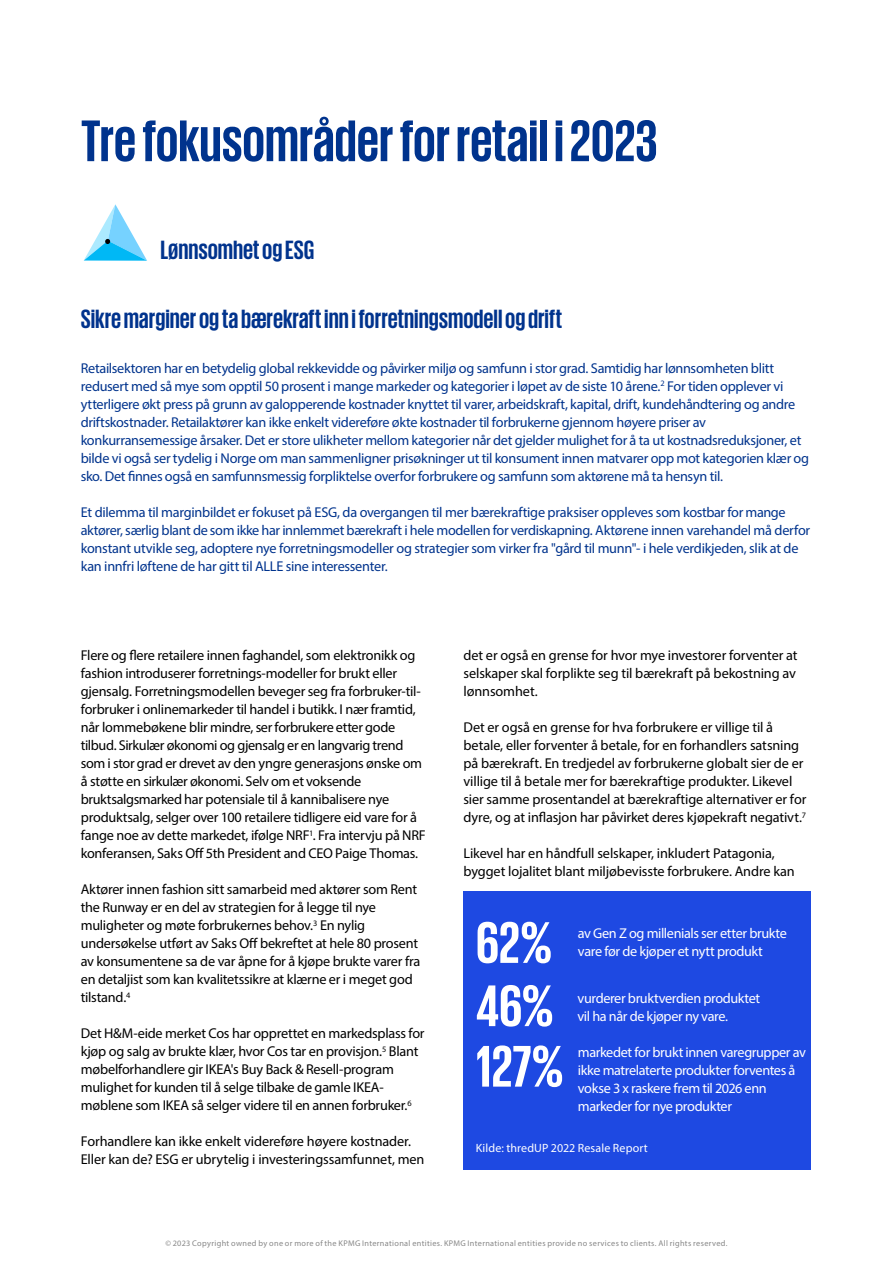
<style>
.page{position:relative;width:893px;height:1263px;background:#fff}
.page>*{position:absolute;margin:0;border:0;box-sizing:border-box;transform-origin:0 0}
.t1{font:700 60px "KPMG";color:#00338d}
.t2{font:700 60px/61.8px "KPMG";letter-spacing:-.005em;color:#fff}
.t3{font:700 27px "KPMG";color:#00338d}
.t4{font:14.25px/18px "Myriad Pro";letter-spacing:-.015em;color:#000}
.t5{font:14.25px/18px "Myriad Pro";letter-spacing:-.02em;color:#00338d}
.t6{font:14.25px/18px "Myriad Pro";letter-spacing:-.025em;color:#fff}
.t7{font:12px "Myriad Pro";letter-spacing:.01em;color:#fff}
.t8{font:8.25px "Myriad Pro";letter-spacing:.04em;color:#878787}
</style>
<div class="page">
<div style="left:464px;top:891px;width:347px;height:279px;background:#1e49e2"></div>
<svg style="left:84px;top:204px;width:63px;height:57px"></svg>
<h1 class="t1" style="left:81px;top:111px;width:578px">Tre fokusområder for retail i 2023</h1>
<h2 class="t3" style="left:161px;top:237px;width:155px">Lønnsomhet og ESG</h2>
<h2 class="t3" style="left:81px;top:306px;width:483px">Sikre marginer og ta bærekraft inn i forretningsmodell og drift</h2>
<p class="t5" style="left:81px;top:359px;width:730px">Retailsektoren har en betydelig global rekkevidde og påvirker miljø og samfunn i stor grad. Samtidig har lønnsomheten blitt redusert med så mye som opptil 50 prosent i mange markeder og kategorier i løpet av de siste 10 årene.<sup>2</sup> For tiden opplever vi ytterligere økt press på grunn av galopperende kostnader knyttet til varer, arbeidskraft, kapital, drift, kundehåndtering og andre driftskostnader. Retailaktører kan ikke enkelt videreføre økte kostnader til forbrukerne gjennom høyere priser av konkurransemessige årsaker. Det er store ulikheter mellom kategorier når det gjelder mulighet for å ta ut kostnadsreduksjoner, et bilde vi også ser tydelig i Norge om man sammenligner prisøkninger ut til konsument innen matvarer opp mot kategorien klær og sko. Det finnes også en samfunnsmessig forpliktelse overfor forbrukere og samfunn som aktørene må ta hensyn til.</p>
<p class="t5" style="left:81px;top:503px;width:731px">Et dilemma til marginbildet er fokuset på ESG, da overgangen til mer bærekraftige praksiser oppleves som kostbar for mange aktører, særlig blant de som ikke har innlemmet bærekraft i hele modellen for verdiskapning. Aktørene innen varehandel må derfor konstant utvikle seg, adoptere nye forretningsmodeller og strategier som virker fra "gård til munn"- i hele verdikjeden, slik at de kan innfri løftene de har gitt til ALLE sine interessenter.</p>
<p class="t4" style="left:81px;top:646px;width:347px">Flere og flere retailere innen faghandel, som elektronikk og fashion introduserer forretnings-modeller for brukt eller gjensalg. Forretningsmodellen beveger seg fra forbruker-til&shy;forbruker i onlinemarkeder til handel i butikk. I nær framtid, når lommebøkene blir mindre, ser forbrukere etter gode tilbud. Sirkulær økonomi og gjensalg er en langvarig trend som i stor grad er drevet av den yngre generasjons ønske om å støtte en sirkulær økonomi. Selv om et voksende bruktsalgsmarked har potensiale til å kannibalisere nye produktsalg, selger over 100 retailere tidligere eid vare for å fange noe av dette markedet, ifølge NRF<sup>1</sup>. Fra intervju på NRF konferansen, Saks Off 5th President and CEO Paige Thomas.</p>
<p class="t4" style="left:81px;top:880px;width:341px">Aktører innen fashion sitt samarbeid med aktører som Rent the Runway er en del av strategien for å legge til nye muligheter og møte forbrukernes behov.<sup>3</sup> En nylig undersøkelse utført av Saks Off bekreftet at hele 80 prosent av konsumentene sa de var åpne for å kjøpe brukte varer fra en detaljist som kan kvalitetssikre at klærne er i meget god tilstand.<sup>4</sup></p>
<p class="t4" style="left:81px;top:1024px;width:345px">Det H&amp;M-eide merket Cos har opprettet en markedsplass for kjøp og salg av brukte klær, hvor Cos tar en provisjon.<sup>5</sup> Blant møbelforhandlere gir IKEA's Buy Back &amp; Resell-program mulighet for kunden til å selge tilbake de gamle IKEA&shy;møblene som IKEA så selger videre til en annen forbruker.<sup>6</sup></p>
<p class="t4" style="left:81px;top:1132px;width:345px">Forhandlere kan ikke enkelt videreføre høyere kostnader.<br>Eller kan de? ESG er ubrytelig i investeringssamfunnet, men</p>
<p class="t4" style="left:463px;top:646px;width:335px;text-align:justify">det er også en grense for hvor mye investorer forventer at selskaper skal forplikte seg til bærekraft på bekostning av lønnsomhet.</p>
<p class="t4" style="left:463px;top:718px;width:344px">Det er også en grense for hva forbrukere er villige til å betale, eller forventer å betale, for en forhandlers satsning på bærekraft. En tredjedel av forbrukerne globalt sier de er villige til å betale mer for bærekraftige produkter. Likevel sier samme prosentandel at bærekraftige alternativer er for dyre, og at inflasjon har påvirket deres kjøpekraft negativt.<sup>7</sup></p>
<p class="t4" style="left:463px;top:844px;width:333px">Likevel har en håndfull selskaper, inkludert Patagonia, bygget lojalitet blant miljøbevisste forbrukere. Andre kan</p>
<h1 class="t2" style="left:476px;top:910px;width:89px">62%<br>46%<br>127%</h1>
<p class="t6" style="left:578px;top:924px;width:210px">av Gen Z og millenials ser etter brukte vare før de kjøper et nytt produkt</p>
<p class="t6" style="left:577px;top:989px;width:184px">vurderer bruktverdien produktet vil ha når de kjøper ny vare.</p>
<p class="t6" style="left:578px;top:1043px;width:229px">markedet for brukt innen varegrupper av ikke matrelaterte produkter forventes å vokse 3 x raskere frem til 2026 enn markeder for nye produkter</p>
<p class="t7" style="left:476px;top:1141px;width:173px">Kilde: thredUP 2022 Resale Report</p>
<p class="t8" style="left:165px;top:1238px;width:564px">© 2023 Copyright owned by one or more of the KPMG International entities. KPMG International entities provide no services to clients. All rights reserved.</p>
</div>
